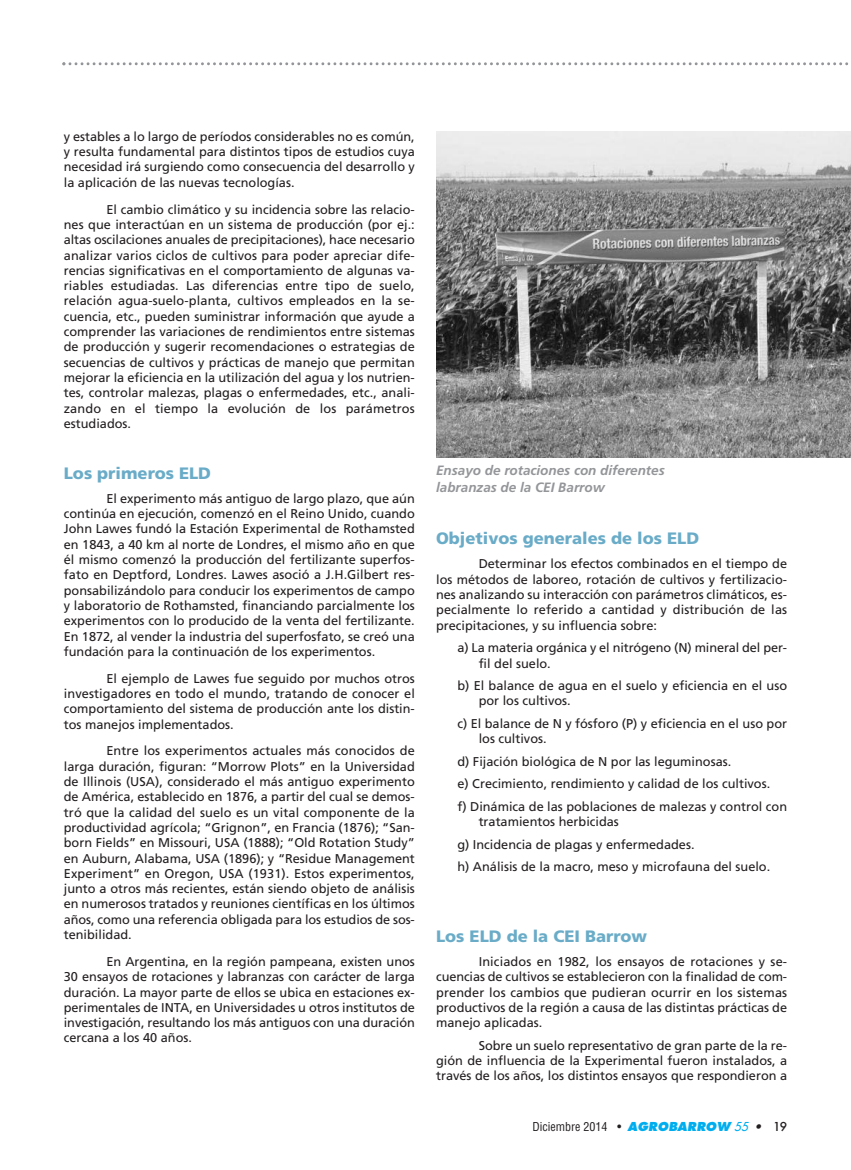
<style>
.page{position:relative;width:851px;height:1170px;background:#fff}
.page>*{position:absolute;margin:0;border:0;box-sizing:border-box;transform-origin:0 0}
.t1{font:900 16.5px "Frutiger";color:#6aacc8}
.t2{font:italic 700 13.5px/16.2px "Frutiger";color:#939598}
.t3{font:12.75px/15.3px "Frutiger";color:#231f20;text-align:justify}
.t4{font:condensed 12px "Helvetica";color:#231f20}
.s1{font-family:"Futura";font-weight:500;font-stretch:normal}
.s2{font-family:"Futura";font-weight:800;font-style:italic;font-stretch:normal;color:#00aeef}
.s3{font-family:"Futura";font-style:italic;font-stretch:normal;color:#00aeef}
.s4{font-family:"Futura";font-weight:800;font-style:italic;font-stretch:normal}
</style>
<div class="page">
<svg style="left:62px;top:62px;width:786px;height:3px"></svg>
<img style="left:436px;top:132px;width:414px;height:325px">
<p class="t3" style="left:64px;top:130px;width:352px">y estables a lo largo de períodos considerables no es común, y resulta fundamental para distintos tipos de estudios cuya necesidad irá surgiendo como consecuencia del desarrollo y la aplicación de las nuevas tecnologías.</p>
<p class="t3" style="left:64px;top:202px;width:352px;text-indent:43px">El cambio climático y su incidencia sobre las relacio&shy;nes que interactúan en un sistema de producción (por ej.: altas oscilaciones anuales de precipitaciones), hace necesario analizar varios ciclos de cultivos para poder apreciar dife&shy;rencias significativas en el comportamiento de algunas va&shy;riables estudiadas. Las diferencias entre tipo de suelo, relación agua-suelo-planta, cultivos empleados en la se&shy;cuencia, etc., pueden suministrar información que ayude a comprender las variaciones de rendimientos entre sistemas de producción y sugerir recomendaciones o estrategias de secuencias de cultivos y prácticas de manejo que permitan mejorar la eficiencia en la utilización del agua y los nutrien&shy;tes, controlar malezas, plagas o enfermedades, etc., anali&shy;zando en el tiempo la evolución de los parámetros estudiados.</p>
<p class="t1" style="left:64px;top:466px;width:149px">Los primeros ELD</p>
<p class="t3" style="left:64px;top:491px;width:352px;text-indent:43px">El experimento más antiguo de largo plazo, que aún continúa en ejecución, comenzó en el Reino Unido, cuando John Lawes fundó la Estación Experimental de Rothamsted en 1843, a 40 km al norte de Londres, el mismo año en que él mismo comenzó la producción del fertilizante superfos&shy;fato en Deptford, Londres. Lawes asoció a J.H.Gilbert res&shy;ponsabilizándolo para conducir los experimentos de campo y laboratorio de Rothamsted, financiando parcialmente los experimentos con lo producido de la venta del fertilizante.<br>En 1872, al vender la industria del superfosfato, se creó una fundación para la continuación de los experimentos.</p>
<p class="t3" style="left:64px;top:671px;width:352px;text-indent:43px">El ejemplo de Lawes fue seguido por muchos otros investigadores en todo el mundo, tratando de conocer el comportamiento del sistema de producción ante los distin&shy;tos manejos implementados.</p>
<p class="t3" style="left:64px;top:744px;width:352px;text-indent:43px">Entre los experimentos actuales más conocidos de larga duración, figuran: “Morrow Plots” en la Universidad de Illinois (USA), considerado el más antiguo experimento de América, establecido en 1876, a partir del cual se demos&shy;tró que la calidad del suelo es un vital componente de la productividad agrícola; “Grignon”, en Francia (1876); “San&shy;born Fields” en Missouri, USA (1888); “Old Rotation Study” en Auburn, Alabama, USA (1896); y “Residue Management Experiment” en Oregon, USA (1931). Estos experimentos, junto a otros más recientes, están siendo objeto de análisis en numerosos tratados y reuniones científicas en los últimos años, como una referencia obligada para los estudios de sos&shy;tenibilidad.</p>
<p class="t3" style="left:64px;top:954px;width:352px;text-indent:43px">En Argentina, en la región pampeana, existen unos 30 ensayos de rotaciones y labranzas con carácter de larga duración. La mayor parte de ellos se ubica en estaciones ex&shy;perimentales de INTA, en Universidades u otros institutos de investigación, resultando los más antiguos con una duración cercana a los 40 años.</p>
<p class="t2" style="left:436px;top:463px;width:230px">Ensayo de rotaciones con diferentes labranzas de la CEI Barrow</p>
<p class="t1" style="left:436px;top:531px;width:264px">Objetivos generales de los ELD</p>
<p class="t3" style="left:436px;top:557px;width:352px;text-indent:43px">Determinar los efectos combinados en el tiempo de los métodos de laboreo, rotación de cultivos y fertilizacio&shy;nes analizando su interacción con parámetros climáticos, es&shy;pecialmente lo referido a cantidad y distribución de las precipitaciones, y su influencia sobre:</p>
<p class="t3" style="left:478px;top:641px;width:310px;text-indent:-21px">a) La materia orgánica y el nitrógeno (N) mineral del per&shy;fil del suelo.</p>
<p class="t3" style="left:478px;top:679px;width:310px;text-indent:-21px">b) El balance de agua en el suelo y eficiencia en el uso por los cultivos.</p>
<p class="t3" style="left:478px;top:716px;width:310px;text-indent:-21px">c) El balance de N y fósforo (P) y eficiencia en el uso por los cultivos.</p>
<p class="t3" style="left:457px;top:751px;width:331px;line-height:22.5px;text-align:left">d) Fijación biológica de N por las leguminosas.<br>e) Crecimiento, rendimiento y calidad de los cultivos.<br>f) Dinámica de las poblaciones de malezas y control con</p>
<p class="t3" style="left:457px;top:811px;width:314px;line-height:22.5px;text-align:left;text-indent:21px">tratamientos herbicidas<br>g) Incidencia de plagas y enfermedades.<br>h) Análisis de la macro, meso y microfauna del suelo.</p>
<p class="t1" style="left:436px;top:929px;width:212px">Los ELD de la CEI Barrow</p>
<p class="t3" style="left:436px;top:954px;width:352px;text-indent:43px">Iniciados en 1982, los ensayos de rotaciones y se&shy;cuencias de cultivos se establecieron con la finalidad de com&shy;prender los cambios que pudieran ocurrir en los sistemas productivos de la región a causa de las distintas prácticas de manejo aplicadas.</p>
<p class="t3" style="left:436px;top:1038px;width:352px;text-indent:43px">Sobre un suelo representativo de gran parte de la re&shy;gión de influencia de la Experimental fueron instalados, a través de los años, los distintos ensayos que respondieron a</p>
<p class="t4" style="left:532px;top:1121px;width:256px">Diciembre 2014 <span class="s1">•</span> <span class="s2">AGROBARROW</span> <span class="s3">55</span> <span class="s4">•</span> <span class="s1">19</span></p>
</div>
